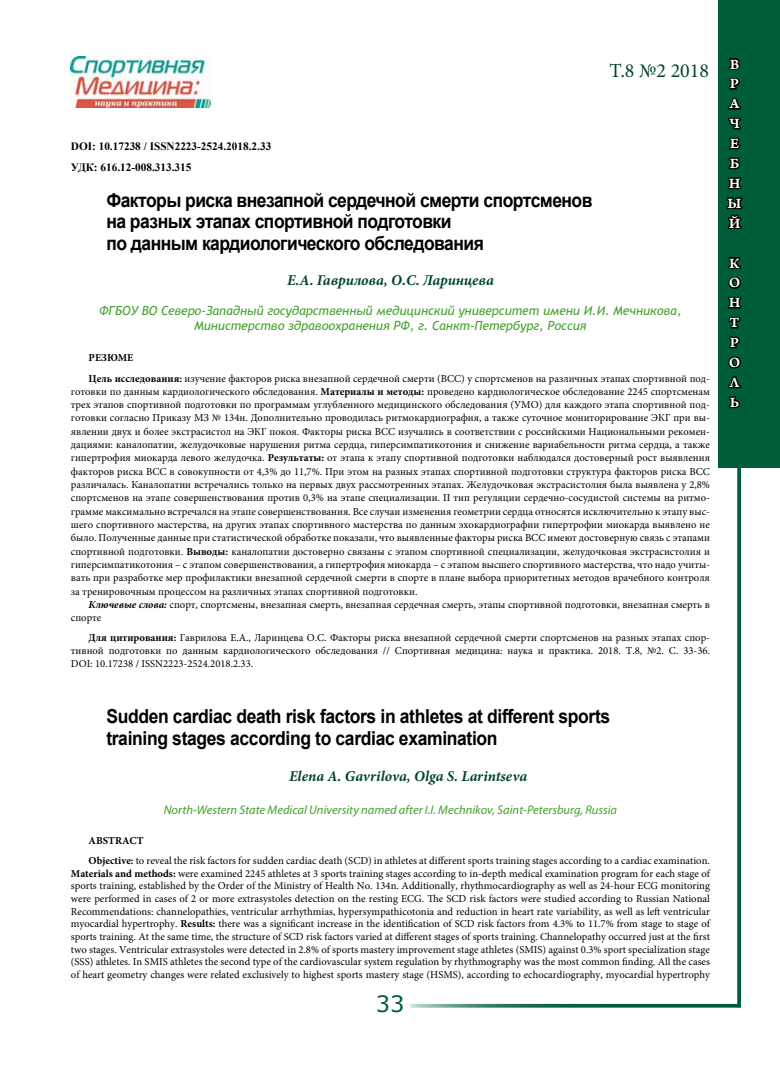
<style>
.page{position:relative;width:780px;height:1088px;background:#fff}
.page>*{position:absolute;margin:0;border:0;box-sizing:border-box;transform-origin:0 0}
.t1{font:22.5px "Verdana";color:#005d39}
.t2{font:20px "Minion Pro";color:#024431}
.t3{font:700 19.25px/21.5px "Arial";letter-spacing:-.03em;color:#000;scale:.91 1}
.t4{font:italic 700 15px "Minion Pro";color:#004331}
.t5{font:15px/19.9px "Arno Pro Smbd Caption";color:#fff}
.t6{font:italic 12.5px/15.2px "Trebuchet MS";color:#44a12b;text-align:center}
.t7{font:italic 12.5px "Myriad Pro";color:#44a12b}
.t8{font:700 11.25px/20.8px "Times New Roman";color:#000}
.t9{font:10.62px/13.4px "Minion Pro";color:#000}
.s1{font-weight:700}
.s2{font-weight:700;font-style:italic}
</style>
<div class="page">
<svg style="left:737px;top:468px;width:4px;height:539px;background:#0f6644"></svg>
<hr style="left:410px;top:1004px;width:330px;height:3px;background:#005d39">
<div style="left:718px;top:0;width:62px;height:468px;background:#005d39"></div>
<svg style="left:727px;top:58px;width:15px;height:132px"></svg>
<svg style="left:726px;top:197px;width:17px;height:32px"></svg>
<svg style="left:728px;top:256px;width:14px;height:153px"></svg>
<img style="left:71px;top:57px;width:140px;height:50px">
<h2 class="t2" style="left:609px;top:57px;width:101px">Т.8 №2 2018</h2>
<p class="t8" style="left:71px;top:136px;width:202px">DOI: 10.17238 / ISSN2223-2524.2018.2.33<br>УДК: 616.12-008.313.315</p>
<h3 class="t3" style="left:106px;top:189px;width:535px">Факторы риска внезапной сердечной смерти спортсменов на разных этапах спортивной подготовки<br>по данным кардиологического обследования</h3>
<h3 class="t4" style="left:287px;top:270px;width:208px">Е.А. Гаврилова, О.С. Ларинцева</h3>
<p class="t6" style="left:99px;top:303px;width:584px">ФГБОУ ВО Северо-Западный государственный медицинский университет имени И.И. Мечникова,<br>Министерство здравоохранения РФ, г. Санкт-Петербург, Россия</p>
<p class="t9" style="left:89px;top:348px;width:622px;line-height:20.4px"><span class="s1">РЕЗЮМЕ<br>Цель исследования:</span> изучение факторов риска внезапной сердечной смерти (ВСС) у спортсменов на различных этапах спортивной под-</p>
<p class="t9" style="left:71px;top:385px;width:640px;text-align:justify">готовки по данным кардиологического обследования. <span class="s1">Материалы и методы:</span> проведено кардиологическое обследование 2245 спортсменам трех этапов спортивной подготовки по программам углубленного медицинского обследования (УМО) для каждого этапа спортивной под&shy;готовки согласно Приказу МЗ № 134н. Дополнительно проводилась ритмокардиография, а также суточное мониторирование ЭКГ при вы&shy;явлении двух и более экстрасистол на ЭКГ покоя. Факторы риска ВСС изучались в соответствии с российскими Национальными рекомен&shy;дациями: каналопатии, желудочковые нарушения ритма сердца, гиперсимпатикотония и снижение вариабельности ритма сердца, а также гипертрофия миокарда левого желудочка. <span class="s1">Результаты:</span> от этапа к этапу спортивной подготовки наблюдался достоверный рост выявления факторов риска ВСС в совокупности от 4,3% до 11,7%. При этом на разных этапах спортивной подготовки структура факторов риска ВСС различалась. Каналопатии встречались только на первых двух рассмотренных этапах. Желудочковая экстрасистолия была выявлена у 2,8% спортсменов на этапе совершенствования против 0,3% на этапе специализации. II тип регуляции сердечно-сосудистой системы на ритмо&shy;грамме максимально встречался на этапе совершенствования. Все случаи изменения геометрии сердца относятся исключительно к этапу выс&shy;шего спортивного мастерства, на других этапах спортивного мастерства по данным эхокардиографии гипертрофии миокарда выявлено не было. Полученные данные при статистической обработке показали, что выявленные факторы риска ВСС имеют достоверную связь с этапами спортивной подготовки. <span class="s1">Выводы:</span> каналопатии достоверно связаны с этапом спортивной специализации, желудочковая экстрасистолия и гиперсимпатикотония – с этапом совершенствования, а гипертрофия миокарда – с этапом высшего спортивного мастерства, что надо учиты&shy;вать при разработке мер профилактики внезапной сердечной смерти в спорте в плане выбора приоритетных методов врачебного контроля за тренировочным процессом на различных этапах спортивной подготовки.</p>
<p class="t9" style="left:71px;top:598px;width:640px;text-indent:18px"><span class="s2">Ключевые слова:</span> спорт, спортсмены, внезапная смерть, внезапная сердечная смерть, этапы спортивной подготовки, внезапная смерть в спорте</p>
<p class="t9" style="left:71px;top:631px;width:640px;line-height:12.8px;text-align:justify;text-indent:18px"><span class="s1">Для цитирования:</span> Гаврилова Е.А., Ларинцева О.С. Факторы риска внезапной сердечной смерти спортсменов на разных этапах спор&shy;тивной подготовки по данным кардиологического обследования // Спортивная медицина: наука и практика. 2018. Т.8, №2. С. 33-36.<br>DOI: 10.17238 / ISSN2223-2524.2018.2.33.</p>
<h3 class="t5" style="left:727px;top:55px;width:15px">В<br>Р<br>А<br>Ч<br>Е<br>Б<br>Н<br>Ы<br>Й</h3>
<h3 class="t5" style="left:728px;top:254px;width:13px;text-align:justify">К О Н Т Р О Л Ь</h3>
<h3 class="t3" style="left:106px;top:706px;width:555px">Sudden cardiac death risk factors in athletes at different sports training stages according to cardiac examination</h3>
<h3 class="t4" style="left:289px;top:765px;width:240px">Elena A. Gavrilova, Olga S. Larintseva</h3>
<p class="t7" style="left:164px;top:802px;width:455px">North-Western State Medical University named after I.I. Mechnikov, Saint-Petersburg, Russia</p>
<p class="t9" style="left:89px;top:831px;width:622px;line-height:19.8px"><span class="s1">ABSTRACT<br>Objective:</span> to reveal the risk factors for sudden cardiac death (SCD) in athletes at different sports training stages according to a cardiac examination.</p>
<p class="t9" style="left:71px;top:867px;width:640px;line-height:12.8px;text-align:justify"><span class="s1">Materials and methods:</span> were examined 2245 athletes at 3 sports training stages according to in-depth medical examination program for each stage of sports training, established by the Order of the Ministry of Health No. 134n. Additionally, rhythmocardiography as well as 24-hour ECG monitoring were performed in cases of 2 or more extrasystoles detection on the resting ECG. The SCD risk factors were studied according to Russian National Recommendations: channelopathies, ventricular arrhythmias, hypersympathicotonia and reduction in heart rate variability, as well as left ventricular myocardial hypertrophy. <span class="s1">Results:</span> there was a significant increase in the identification of SCD risk factors from 4.3% to 11.7% from stage to stage of sports training. At the same time, the structure of SCD risk factors varied at different stages of sports training. Channelopathy occurred just at the first two stages. Ventricular extrasystoles were detected in 2.8% of sports mastery improvement stage athletes (SMIS) against 0.3% sport specialization stage (SSS) athletes. In SMIS athletes the second type of the cardiovascular system regulation by rhythmography was the most common finding. All the cases of heart geometry changes were related exclusively to highest sports mastery stage (HSMS), according to echocardiography, myocardial hypertrophy</p>
<h1 class="t1" style="left:375px;top:988px;width:30px">33</h1>
</div>
